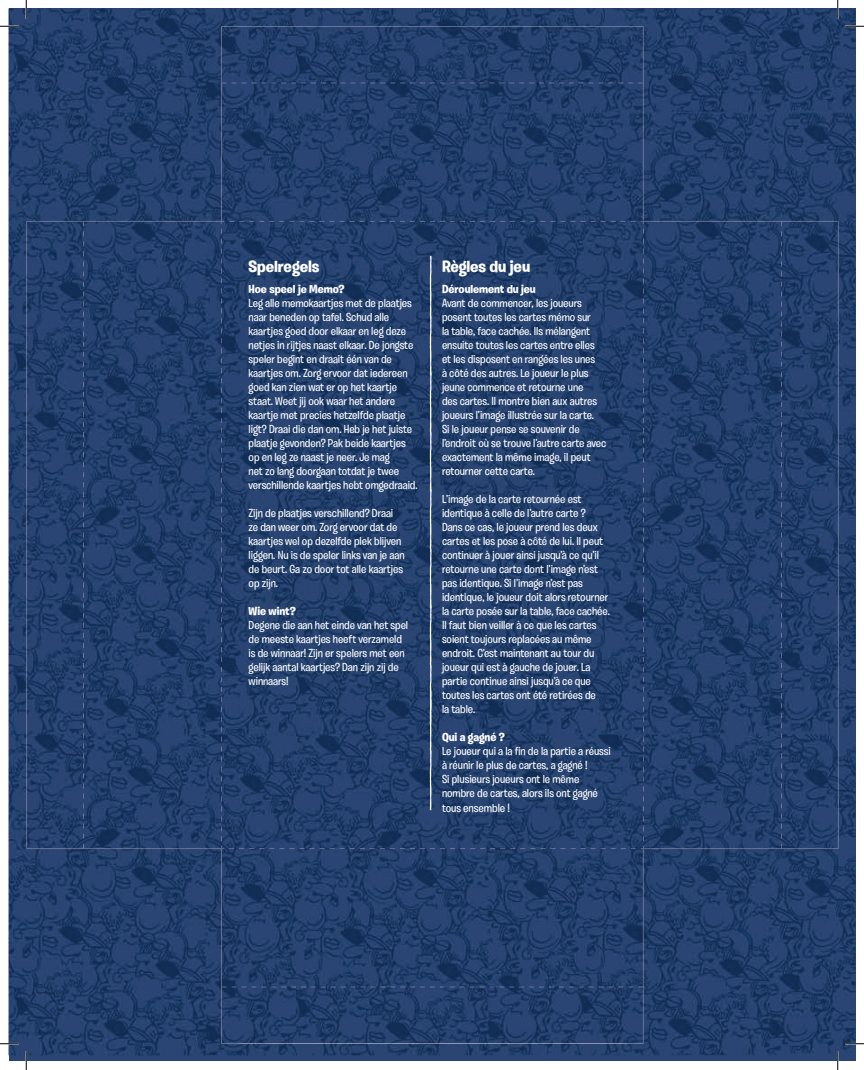
<style>
.page{position:relative;width:864px;height:1070px;background:#fff}
.page>*{position:absolute;margin:0;border:0;box-sizing:border-box;transform-origin:0 0}
.t1{font:700 16.38px "Burbank Big";letter-spacing:-.005em;color:#fff}
.t2{font:500 11.88px "Burbank Big";letter-spacing:-.005em;color:#fff}
.t3{font:500 11.62px/14px "Burbank Big";letter-spacing:-.005em;color:#fff}
.t4{font:700 11.62px "Burbank Big";letter-spacing:-.005em;color:#fff}
.s1{font-size:11.62px}
</style>
<div class="page">
<img style="left:9px;top:9px;width:846px;height:1046px">
<svg style="left:430px;top:256px;width:2px;height:554px"></svg>
<img style="left:240px;top:848px;width:385px;height:1px">
<img style="left:221px;top:229px;width:1px;height:612px">
<img style="left:229px;top:221px;width:407px;height:1px">
<img style="left:643px;top:229px;width:1px;height:612px">
<img style="left:27px;top:221px;width:195px;height:1px">
<img style="left:643px;top:221px;width:195px;height:1px">
<img style="left:27px;top:848px;width:194px;height:1px">
<img style="left:643px;top:848px;width:195px;height:1px">
<img style="left:83px;top:221px;width:1px;height:627px">
<img style="left:240px;top:986px;width:385px;height:1px">
<img style="left:781px;top:221px;width:1px;height:627px">
<img style="left:222px;top:83px;width:421px;height:1px">
<img style="left:221px;top:26px;width:422px;height:44px">
<img style="left:221px;top:70px;width:1px;height:151px">
<img style="left:643px;top:70px;width:1px;height:151px">
<img style="left:26px;top:221px;width:1px;height:627px">
<img style="left:838px;top:221px;width:1px;height:627px">
<img style="left:221px;top:848px;width:19px;height:195px">
<img style="left:625px;top:848px;width:18px;height:195px">
<img style="left:240px;top:1043px;width:385px;height:1px">
<svg style="left:0;top:25px;width:19px;height:2px"></svg>
<svg style="left:845px;top:25px;width:19px;height:2px"></svg>
<svg style="left:0;top:1042px;width:19px;height:2px"></svg>
<svg style="left:845px;top:1042px;width:19px;height:2px"></svg>
<svg style="left:25px;top:0;width:2px;height:19px"></svg>
<svg style="left:25px;top:1051px;width:2px;height:18px"></svg>
<svg style="left:837px;top:0;width:1px;height:19px"></svg>
<svg style="left:837px;top:1051px;width:1px;height:18px"></svg>
<h1 class="t1" style="left:249px;top:256px;width:72px">Spelregels</h1>
<p class="t4" style="left:249px;top:282px;width:97px">Hoe speel je Memo?</p>
<p class="t3" style="left:249px;top:296px;width:171px">Leg alle memokaartjes met de plaatjes naar beneden op tafel. Schud alle kaartjes goed door elkaar en leg deze netjes in rijtjes naast elkaar. De jongste speler begint en draait één van de kaartjes om. Zorg ervoor dat iedereen goed kan zien wat er op het kaartje staat. Weet jij ook waar het andere kaartje met precies hetzelfde plaatje ligt? Draai die dan om. Heb je het juiste plaatje gevonden? Pak beide kaartjes op en leg ze naast je neer. Je mag<br>net zo lang doorgaan totdat je twee verschillende kaartjes hebt omgedraaid.</p>
<p class="t3" style="left:249px;top:506px;width:157px">Zijn de plaatjes verschillend? Draai ze dan weer om. Zorg ervoor dat de kaartjes wel op dezelfde plek blijven liggen. Nu is de speler links van je aan de beurt. Ga zo door tot alle kaartjes op zijn.</p>
<p class="t4" style="left:249px;top:604px;width:49px">Wie wint?</p>
<p class="t3" style="left:249px;top:618px;width:161px">Degene die aan het einde van het spel de meeste kaartjes heeft verzameld is de winnaar! Zijn er spelers met een gelijk aantal kaartjes? Dan zijn zij de winnaars!</p>
<h1 class="t1" style="left:442px;top:256px;width:90px">Règles du jeu</h1>
<p class="t4" style="left:442px;top:282px;width:95px">Déroulement du jeu</p>
<p class="t3" style="left:442px;top:296px;width:166px">Avant de commencer, les joueurs posent toutes les cartes mémo sur<br>la table, face cachée. Ils mélangent ensuite toutes les cartes entre elles et les disposent en rangées les unes<br>à côté des autres. Le joueur le plus jeune commence et retourne une<br>des cartes. Il montre bien aux autres joueurs l’image illustrée sur la carte.<br>Si le joueur pense se souvenir de l’endroit où se trouve l’autre carte avec exactement la même image, il peut retourner cette carte.</p>
<p class="t3" style="left:442px;top:492px;width:169px">L’image de la carte retournée est identique à celle de l’autre carte ?<br>Dans ce cas, le joueur prend les deux cartes et les pose à côté de lui. Il peut continuer à jouer ainsi jusqu’à ce qu’il retourne une carte dont l’image n’est pas identique. Si l’image n’est pas identique, le joueur doit alors retourner la carte posée sur la table, face cachée.<br>Il faut bien veiller à ce que les cartes soient toujours replacées au même endroit. C’est maintenant au tour du joueur qui est à gauche de jouer. La partie continue ainsi jusqu’à ce que toutes les cartes ont été retirées de<br>la table.</p>
<p class="t4" style="left:442px;top:730px;width:64px">Qui a gagné ?</p>
<p class="t3" style="left:442px;top:744px;width:170px">Le joueur qui a la fin de la partie a réussi à réunir le plus de cartes, a gagné !<br>Si plusieurs joueurs ont le même nombre de cartes, alors ils ont gagné</p>
<p class="t2" style="left:442px;top:800px;width:70px"><span class="s1">tous</span> ensemble !</p>
</div>
